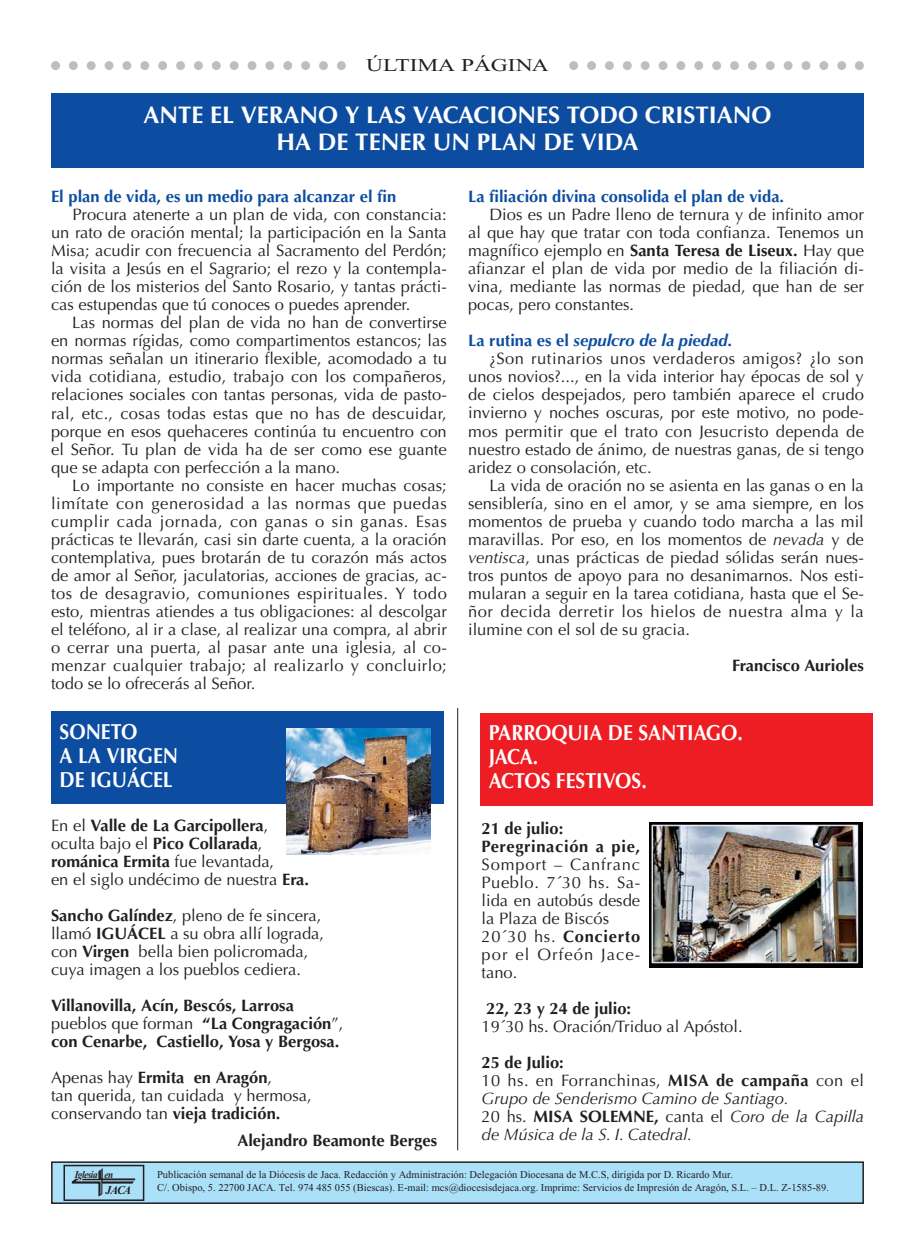
<style>
.page{position:relative;width:915px;height:1255px;background:#fff}
.page>*{position:absolute;margin:0;border:0;box-sizing:border-box;transform-origin:0 0}
.t1{font:700 24px/27px "Optima";color:#fff;text-align:center}
.t2{font:700 21.75px/24px "Optima";color:#fff;scale:.9 1}
.t3{font:18px "Times New Roman";color:#231f20;scale:1.3 1}
.t4{font:16.5px/18px "Optima";color:#231f20}
.t5{font:16.5px/18px "Optima";letter-spacing:.03em;color:#231f20}
.t6{font:italic 16.5px/18px "Optima";color:#231f20}
.t7{font:700 16.5px/18px "Optima";color:#231f20}
.t8{font:16.5px "Optima";letter-spacing:.035em;color:#231f20}
.t9{font:700 16.5px "Optima";color:#0d4da1}
.t10{font:16.5px "Optima";letter-spacing:.02em;color:#231f20}
.t11{font:italic 700 16.5px "Optima";color:#0d4da1}
.t12{font:italic 700 12px "Times New Roman";color:#231f20;scale:.95 1}
.t13{font:10.5px/13.5px "Times New Roman";color:#231f20}
.t14{font:italic 700 10.5px "Times New Roman";letter-spacing:-.05em;color:#231f20;scale:.88 1}
.s1{font-weight:700}
.s2{font-style:normal}
.s3{font-style:italic}
.s4{font-weight:400}
.s5{font-weight:700;font-style:normal}
</style>
<div class="page">
<svg style="left:51px;top:61px;width:812px;height:9px"></svg>
<div style="left:350px;top:54px;width:215px;height:23px;background:#fff"></div>
<div style="left:52px;top:1162px;width:810px;height:41px;background:#abe0f9"></div>
<div style="left:51px;top:1161px;width:812px;height:42px;border:2px solid #231f20"></div>
<img style="left:71px;top:1168px;width:65px;height:29px">
<div style="left:63px;top:1164px;width:81px;height:36px;border:2px solid #231f20"></div>
<div style="left:51px;top:94px;width:812px;height:74px;background:#0d4da1"></div>
<div style="left:51px;top:711px;width:392px;height:92px;background:#0d4da1"></div>
<div style="left:480px;top:713px;width:392px;height:92px;background:#ee1d23"></div>
<img style="left:286px;top:728px;width:144px;height:126px">
<hr style="left:457px;top:708px;width:1px;height:442px;background:#231f20">
<img style="left:649px;top:822px;width:212px;height:145px">
<p class="t3" style="left:366px;top:58px;width:142px">ÚLTIMA PÁGINA</p>
<p class="t1" style="left:143px;top:104px;width:629px">ANTE EL VERANO Y LAS VACACIONES TODO CRISTIANO<br>HA DE TENER UN PLAN DE VIDA</p>
<p class="t9" style="left:51px;top:190px;width:346px">El plan de vida, es un medio para alcanzar el fin</p>
<p class="t4" style="left:72px;top:207px;width:376px">Procura atenerte a un plan de vida, con constancia:</p>
<p class="t4" style="left:51px;top:225px;width:397px">un rato de oración mental; la participación en la Santa</p>
<p class="t4" style="left:51px;top:243px;width:397px">Misa; acudir con frecuencia al Sacramento del Perdón;</p>
<p class="t4" style="left:51px;top:261px;width:397px">la visita a Jesús en el Sagrario; el rezo y la contempla-</p>
<p class="t4" style="left:51px;top:279px;width:397px">ción de los misterios del Santo Rosario, y tantas prácti-</p>
<p class="t4" style="left:51px;top:297px;width:361px">cas estupendas que tú conoces o puedes aprender.</p>
<p class="t4" style="left:72px;top:315px;width:376px">Las normas del plan de vida no han de convertirse</p>
<p class="t4" style="left:51px;top:333px;width:397px">en normas rígidas, como compartimentos estancos; las</p>
<p class="t4" style="left:51px;top:351px;width:397px">normas señalan un itinerario flexible, acomodado a tu</p>
<p class="t4" style="left:51px;top:369px;width:397px">vida cotidiana, estudio, trabajo con los compañeros,</p>
<p class="t4" style="left:51px;top:387px;width:397px">relaciones sociales con tantas personas, vida de pasto-</p>
<p class="t4" style="left:51px;top:405px;width:397px">ral, etc., cosas todas estas que no has de descuidar,</p>
<p class="t4" style="left:51px;top:423px;width:397px">porque en esos quehaceres continúa tu encuentro con</p>
<p class="t4" style="left:51px;top:441px;width:397px">el Señor. Tu plan de vida ha de ser como ese guante</p>
<p class="t4" style="left:51px;top:459px;width:290px">que se adapta con perfección a la mano.</p>
<p class="t4" style="left:72px;top:477px;width:376px">Lo importante no consiste en hacer muchas cosas;</p>
<p class="t8" style="left:51px;top:496px;width:397px">limítate con generosidad a las normas que puedas</p>
<p class="t8" style="left:51px;top:514px;width:397px">cumplir cada jornada, con ganas o sin ganas. Esas</p>
<p class="t4" style="left:51px;top:531px;width:397px">prácticas te llevarán, casi sin darte cuenta, a la oración</p>
<p class="t4" style="left:51px;top:549px;width:397px">contemplativa, pues brotarán de tu corazón más actos</p>
<p class="t4" style="left:51px;top:567px;width:397px">de amor al Señor, jaculatorias, acciones de gracias, ac-</p>
<p class="t5" style="left:51px;top:585px;width:397px">tos de desagravio, comuniones espirituales. Y todo</p>
<p class="t4" style="left:51px;top:603px;width:397px">esto, mientras atiendes a tus obligaciones: al descolgar</p>
<p class="t4" style="left:51px;top:621px;width:397px">el teléfono, al ir a clase, al realizar una compra, al abrir</p>
<p class="t4" style="left:51px;top:639px;width:397px">o cerrar una puerta, al pasar ante una iglesia, al co-</p>
<p class="t10" style="left:51px;top:658px;width:397px">menzar cualquier trabajo; al realizarlo y concluirlo;</p>
<p class="t4" style="left:51px;top:675px;width:206px">todo se lo ofrecerás al Señor.</p>
<p class="t9" style="left:468px;top:190px;width:317px">La filiación divina consolida el plan de vida.</p>
<p class="t4" style="left:489px;top:207px;width:376px">Dios es un Padre lleno de ternura y de infinito amor</p>
<p class="t4" style="left:468px;top:225px;width:397px">al que hay que tratar con toda confianza. Tenemos un</p>
<p class="t4" style="left:468px;top:243px;width:397px">magnífico ejemplo en <span class="s1">Santa Teresa de Liseux.</span> Hay que</p>
<p class="t4" style="left:468px;top:261px;width:397px">afianzar el plan de vida por medio de la filiación di-</p>
<p class="t4" style="left:468px;top:279px;width:397px">vina, mediante las normas de piedad, que han de ser</p>
<p class="t4" style="left:468px;top:297px;width:167px">pocas, pero constantes.</p>
<p class="t11" style="left:468px;top:334px;width:265px"><span class="s2">La rutina es el</span> sepulcro de la piedad<span class="s2">.</span></p>
<p class="t5" style="left:489px;top:351px;width:376px">¿Son rutinarios unos verdaderos amigos? ¿lo son</p>
<p class="t4" style="left:468px;top:369px;width:397px">unos novios?..., en la vida interior hay épocas de sol y</p>
<p class="t4" style="left:468px;top:387px;width:397px">de cielos despejados, pero también aparece el crudo</p>
<p class="t4" style="left:468px;top:405px;width:397px">invierno y noches oscuras, por este motivo, no pode-</p>
<p class="t4" style="left:468px;top:423px;width:397px">mos permitir que el trato con Jesucristo dependa de</p>
<p class="t4" style="left:468px;top:441px;width:397px">nuestro estado de ánimo, de nuestras ganas, de si tengo</p>
<p class="t4" style="left:468px;top:459px;width:185px">aridez o consolación, etc.</p>
<p class="t4" style="left:489px;top:477px;width:376px">La vida de oración no se asienta en las ganas o en la</p>
<p class="t4" style="left:468px;top:495px;width:397px">sensiblería, sino en el amor, y se ama siempre, en los</p>
<p class="t4" style="left:468px;top:513px;width:397px">momentos de prueba y cuando todo marcha a las mil</p>
<p class="t4" style="left:468px;top:531px;width:397px">maravillas. Por eso, en los momentos de <span class="s3">nevada</span> y de</p>
<p class="t4" style="left:468px;top:549px;width:397px"><span class="s3">ventisca</span>, unas prácticas de piedad sólidas serán nues-</p>
<p class="t4" style="left:468px;top:567px;width:397px">tros puntos de apoyo para no desanimarnos. Nos esti-</p>
<p class="t4" style="left:468px;top:585px;width:397px">mularan a seguir en la tarea cotidiana, hasta que el Se-</p>
<p class="t8" style="left:468px;top:604px;width:397px">ñor decida derretir los hielos de nuestra alma y la</p>
<p class="t4" style="left:468px;top:621px;width:223px">ilumine con el sol de su gracia.</p>
<p class="t7" style="left:731px;top:657px;width:133px">Francisco Aurioles</p>
<p class="t2" style="left:60px;top:721px;width:133px">SONETO<br>A LA VIRGEN<br>DE IGUÁCEL</p>
<p class="t2" style="left:488px;top:723px;width:284px">PARROQUIA DE SANTIAGO.<br>JACA.<br>ACTOS FESTIVOS.</p>
<p class="t4" style="left:51px;top:818px;width:259px">En el <span class="s1">Valle de La Garcipollera</span>, oculta bajo el <span class="s1">Pico Collarada</span>, <span class="s1">románica Ermita</span> fue levantada,<br>en el siglo undécimo de nuestra <span class="s1">Era.</span></p>
<p class="t4" style="left:51px;top:908px;width:274px"><span class="s1">Sancho Galíndez</span>, pleno de fe sincera, llamó <span class="s1">IGUÁCEL</span> a su obra allí lograda, con <span class="s1">Virgen</span> bella bien policromada, cuya imagen a los pueblos cediera.</p>
<p class="t7" style="left:51px;top:998px;width:293px">Villanovilla, Acín, Bescós, Larrosa <span class="s4">pueblos que forman</span> “La Congragación<span class="s4">”, </span>con Cenarbe, Castiello, Yosa y Bergosa.</p>
<p class="t4" style="left:51px;top:1070px;width:262px">Apenas hay <span class="s1">Ermita en Aragón</span>,<br>tan querida, tan cuidada y hermosa, conservando tan <span class="s1">vieja tradición.</span></p>
<p class="t7" style="left:237px;top:1132px;width:201px">Alejandro Beamonte Berges</p>
<p class="t5" style="left:481px;top:821px;width:160px"><span class="s1">21 de julio:<br>Peregrinación a pie,<br></span>Somport – Canfranc<br>Pueblo. 7´30 hs. Sa&shy;lida en autobús desde la Plaza de Biscós<br>20´30 hs. <span class="s1">Concierto </span>por el Orfeón Jace&shy;tano.</p>
<p class="t4" style="left:481px;top:1001px;width:262px"><span class="s1">22, 23 y 24 de julio:<br></span>19´30 hs. Oración/Triduo al Apóstol.</p>
<p class="t6" style="left:481px;top:1055px;width:383px"><span class="s5">25 de Julio:<br></span><span class="s2">10 hs. en Forranchinas,</span> <span class="s5">MISA de campaña</span> <span class="s2">con el </span>Grupo de Senderismo Camino de Santiago.<br><span class="s2">20 hs.</span> <span class="s5">MISA SOLEMNE,</span> <span class="s2">canta el</span> Coro de la Capilla de Música de la S. I. Catedral.</p>
<p class="t14" style="left:75px;top:1170px;width:45px">Iglesia en</p>
<p class="t12" style="left:106px;top:1186px;width:28px">JACA</p>
<p class="t13" style="left:157px;top:1168px;width:673px">Publicación semanal de la Diócesis de Jaca. Redacción y Administración: Delegación Diocesana de M.C.S, dirigida por D. Ricardo Mur.<br>C/. Obispo, 5. 22700 JACA. Tel. 974 485 055 (Biescas). E-mail: mcs@diocesisdejaca.org. Imprime: Servicios de Impresión de Aragón, S.L. – D.L. Z-1585-89.</p>
</div>
